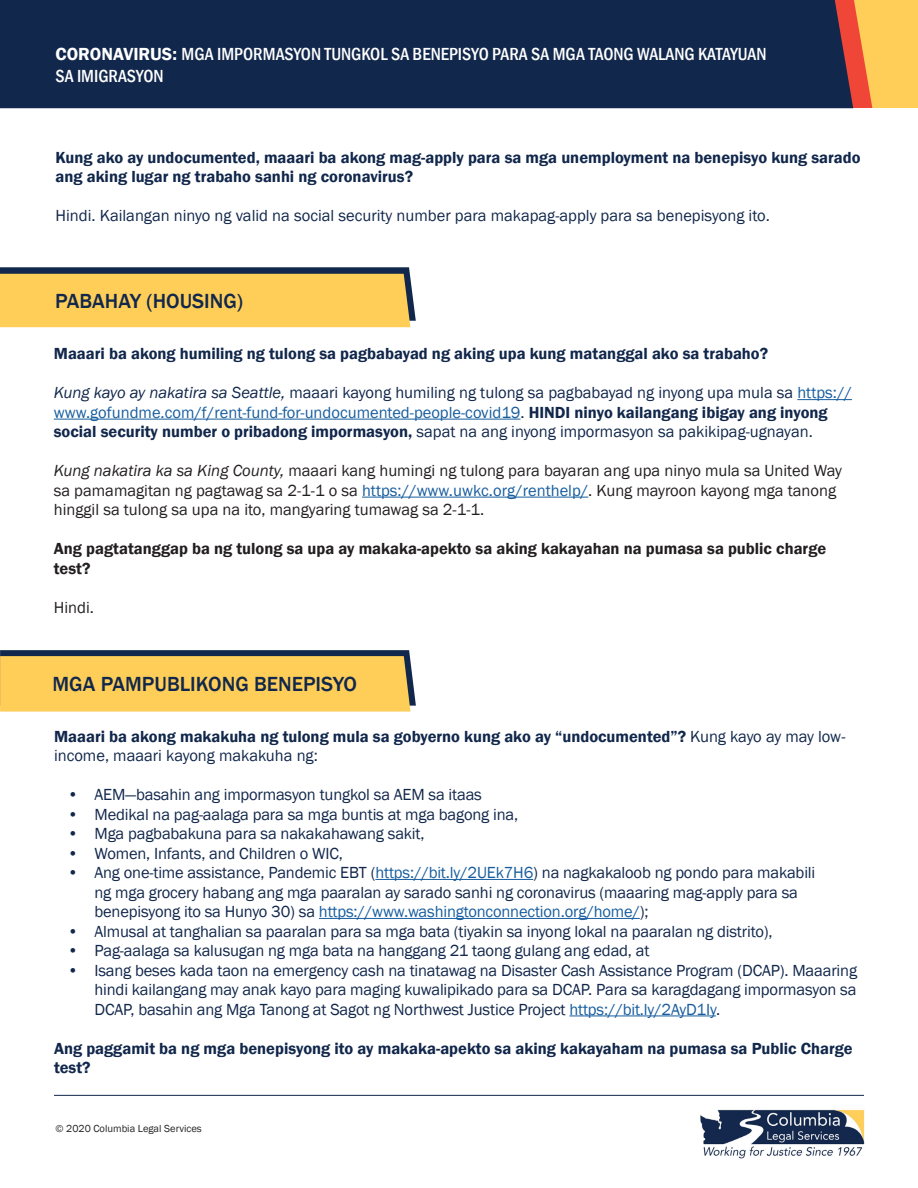
<style>
.page{position:relative;width:918px;height:1188px;background:#fff}
.page>*{position:absolute;margin:0;border:0;box-sizing:border-box;transform-origin:0 0}
.t1{font:500 21px "Franklin Gothic";color:#11274b}
.t2{font:500 condensed 18px/21.6px "Franklin Gothic";color:#fff}
.t3{font:16.5px/19.5px "Franklin Gothic";letter-spacing:-.01em;color:#11274b}
.t4{font:600 16.5px/19.5px "Franklin Gothic";color:#11274b}
.t5{font:16.5px/19.5px "Franklin Gothic";color:#231f20}
.t6{font:600 16.5px/19.5px "Franklin Gothic";color:#231f20}
.t7{font:10.5px "Franklin Gothic";color:#231f20}
.s1{font-weight:600;font-stretch:normal}
.s2{font-style:italic}
.s3{color:#175d9e}
.s4{font-weight:600}
.s5{font-weight:400}
</style>
<div class="page">
<img style="left:700px;top:1109px;width:165px;height:50px">
<hr style="left:54px;top:1095px;width:810px;height:1px;background:#11274b">
<div style="left:872px;top:0;width:46px;height:108px;background:#fece58"></div>
<svg style="left:853px;top:0;width:19px;height:108px;background:#f58546"></svg>
<hr style="left:375px;top:879px;width:158px;height:1px;background:#175d9e">
<hr style="left:319px;top:918px;width:321px;height:1px;background:#175d9e">
<hr style="left:569px;top:1016px;width:147px;height:1px;background:#175d9e">
<svg style="left:0;top:650px;width:416px;height:62px;background:#e4bd59"></svg>
<svg style="left:0;top:267px;width:416px;height:60px;background:#e1ba58"></svg>
<hr style="left:797px;top:399px;width:55px;height:1px;background:#175d9e">
<hr style="left:54px;top:419px;width:467px;height:1px;background:#175d9e">
<hr style="left:362px;top:497px;width:226px;height:1px;background:#175d9e">
<div style="left:0;top:0;width:853px;height:108px;background:#11274b"></div>
<p class="t2" style="left:56px;top:43px;width:713px"><span class="s1">CORONAVIRUS:</span> MGA IMPORMASYON TUNGKOL SA BENEPISYO PARA SA MGA TAONG WALANG KATAYUAN<br>SA IMIGRASYON</p>
<p class="t4" style="left:56px;top:148px;width:807px">Kung ako ay undocumented, maaari ba akong mag-apply para sa mga unemployment na benepisyo kung sarado ang aking lugar ng trabaho sanhi ng coronavirus?</p>
<p class="t3" style="left:56px;top:206px;width:716px">Hindi. Kailangan ninyo ng valid na social security number para makapag-apply para sa benepisyong ito.</p>
<p class="t1" style="left:55px;top:288px;width:189px">PABAHAY (HOUSING)</p>
<p class="t4" style="left:54px;top:344px;width:716px">Maaari ba akong humiling ng tulong sa pagbabayad ng aking upa kung matanggal ako sa trabaho?</p>
<p class="t3" style="left:54px;top:383px;width:800px"><span class="s2">Kung kayo ay nakatira sa Seattle,</span> maaari kayong humiling ng tulong sa pagbabayad ng inyong upa mula sa <span class="s3">https:// www.gofundme.com/f/rent-fund-for-undocumented-people-covid19</span>. <span class="s4">HINDI ninyo kailangang ibigay ang inyong social security number o pribadong impormasyon,</span> sapat na ang inyong impormasyon sa pakikipag-ugnayan.</p>
<p class="t5" style="left:54px;top:461px;width:790px"><span class="s2">Kung nakatira ka sa King County,</span> maaari kang humingi ng tulong para bayaran ang upa ninyo mula sa United Way sa pamamagitan ng pagtawag sa 2-1-1 o sa <span class="s3">https://www.uwkc.org/renthelp/</span>. Kung mayroon kayong mga tanong hinggil sa tulong sa upa na ito, mangyaring tumawag sa 2-1-1.</p>
<p class="t6" style="left:54px;top:539px;width:774px">Ang pagtatanggap ba ng tulong sa upa ay makaka-apekto sa aking kakayahan na pumasa sa public charge test?</p>
<p class="t5" style="left:54px;top:598px;width:42px">Hindi.</p>
<p class="t1" style="left:52px;top:671px;width:306px">MGA PAMPUBLIKONG BENEPISYO</p>
<p class="t4" style="left:54px;top:727px;width:793px">Maaari ba akong makakuha ng tulong mula sa gobyerno kung ako ay “undocumented”? <span class="s5">Kung kayo ay may low&shy;income, maaari kayong makakuha ng:</span></p>
<p class="t3" style="left:68px;top:785px;width:416px">• AEM—basahin ang impormasyon tungkol sa AEM sa itaas</p>
<p class="t3" style="left:68px;top:805px;width:452px">• Medikal na pag-aalaga para sa mga buntis at mga bagong ina,</p>
<p class="t3" style="left:68px;top:824px;width:359px">• Mga pagbabakuna para sa nakakahawang sakit,</p>
<p class="t3" style="left:68px;top:844px;width:277px">• Women, Infants, and Children o WIC,</p>
<p class="t3" style="left:94px;top:863px;width:722px;text-indent:-27px">• Ang one-time assistance, Pandemic EBT (<span class="s3">https://bit.ly/2UEk7H6</span>) na nagkakaloob ng pondo para makabili ng mga grocery habang ang mga paaralan ay sarado sanhi ng coronavirus (maaaring mag-apply para sa benepisyong ito sa Hunyo 30) sa <span class="s3">https://www.washingtonconnection.org/home/</span>);</p>
<p class="t3" style="left:68px;top:922px;width:707px">• Almusal at tanghalian sa paaralan para sa mga bata (tiyakin sa inyong lokal na paaralan ng distrito),</p>
<p class="t3" style="left:68px;top:941px;width:584px">• Pag-aalaga sa kalusugan ng mga bata na hanggang 21 taong gulang ang edad, at</p>
<p class="t3" style="left:94px;top:961px;width:764px;text-align:justify;text-indent:-27px">• Isang beses kada taon na emergency cash na tinatawag na Disaster Cash Assistance Program (DCAP). Maaaring hindi kailangang may anak kayo para maging kuwalipikado para sa DCAP. Para sa karagdagang impormasyon sa DCAP, basahin ang Mga Tanong at Sagot ng Northwest Justice Project <span class="s3">https://bit.ly/2AyD1Iy</span>.</p>
<p class="t4" style="left:54px;top:1039px;width:800px">Ang paggamit ba ng mga benepisyong ito ay makaka-apekto sa aking kakayaham na pumasa sa Public Charge test?</p>
<p class="t7" style="left:56px;top:1122px;width:148px">© 2020 Columbia Legal Services</p>
</div>
